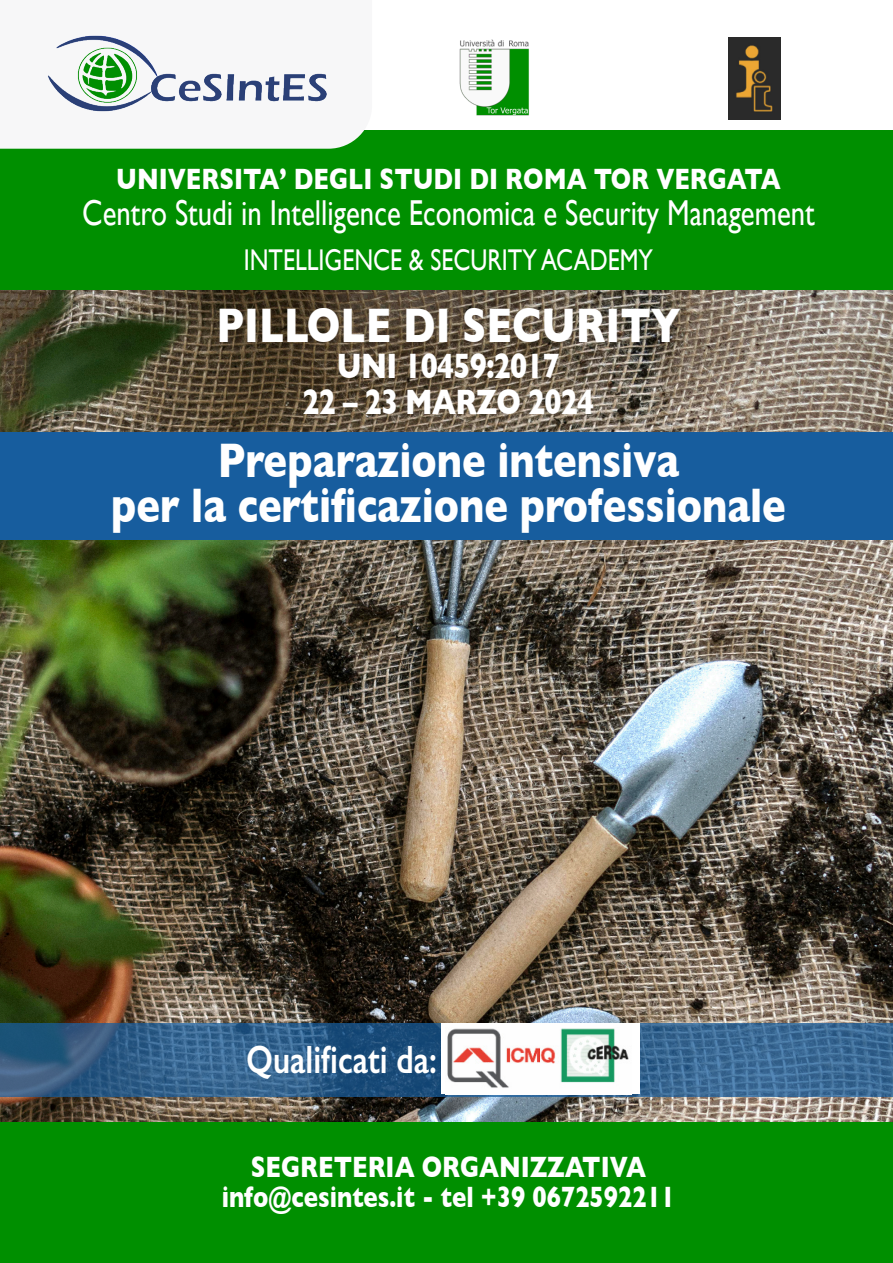
<style>
.page{position:relative;width:893px;height:1263px;background:#fff}
.page>*{position:absolute;margin:0;border:0;box-sizing:border-box;transform-origin:0 0}
.t1{font:700 49.5px/45px "Gill Sans";color:#fff;text-align:center;scale:.8 1}
.t2{font:600 39.75px "Gill Sans";color:#fff;scale:.8 1}
.t3{font:36px "Gill Sans";color:#fff;scale:.8 1}
.t4{font:700 36px "Gill Sans";letter-spacing:-.025em;color:#fff;scale:.8 1}
.t5{font:700 30px/30px "Gill Sans";color:#fff;text-align:center;scale:.8 1}
.t6{font:30px "Gill Sans";color:#fff;scale:.8 1}
</style>
<div class="page">
<img style="left:0;top:289px;width:893px;height:834px">
<div style="left:0;top:130px;width:893px;height:159px;background:#008f00"></div>
<svg style="left:0;top:130px;width:365px;height:19px;background:#ebf2ec"></svg>
<svg style="left:0;top:1023px;width:893px;height:74px;background:#33628c"></svg>
<div style="left:0;top:1123px;width:893px;height:140px;background:#008f00"></div>
<div style="left:441px;top:1023px;width:198px;height:71px;background:#fff"></div>
<img style="left:447px;top:1028px;width:182px;height:60px">
<div style="left:0;top:433px;width:893px;height:107px;background:#175d9e"></div>
<img style="left:47px;top:35px;width:280px;height:77px">
<img style="left:459px;top:39px;width:70px;height:77px">
<img style="left:728px;top:37px;width:52px;height:82px">
<p class="t5" style="left:116px;top:163px;width:832px">UNIVERSITA’ DEGLI STUDI DI ROMA TOR VERGATA</p>
<p class="t3" style="left:82px;top:191px;width:917px">Centro Studi in Intelligence Economica e Security Management</p>
<p class="t6" style="left:244px;top:242px;width:513px">INTELLIGENCE &amp; SECURITY ACADEMY</p>
<p class="t1" style="left:216px;top:301px;width:581px">PILLOLE DI SECURITY</p>
<p class="t4" style="left:337px;top:337px;width:280px">UNI 10459:2017</p>
<p class="t4" style="left:303px;top:373px;width:366px">22 – 23 MARZO 2024</p>
<p class="t1" style="left:111px;top:436px;width:845px">Preparazione intensiva<br>per la certificazione professionale</p>
<p class="t2" style="left:246px;top:1035px;width:240px">Qualificati da:</p>
<p class="t5" style="left:222px;top:1151px;width:568px">SEGRETERIA ORGANIZZATIVA info@cesintes.it - tel +39 0672592211</p>
</div>
